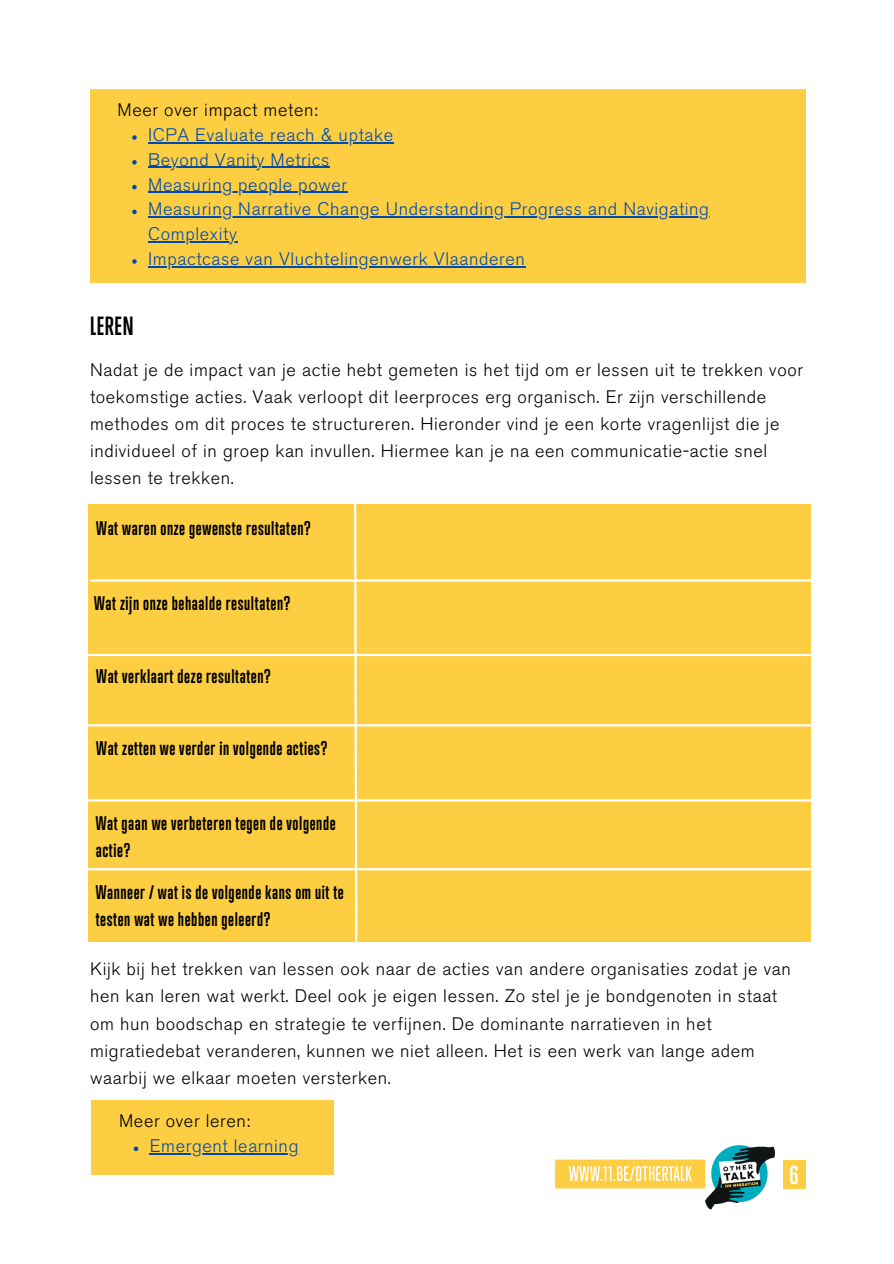
<style>
.page{position:relative;width:894px;height:1264px;background:#fff}
.page>*{position:absolute;margin:0;border:0;box-sizing:border-box;transform-origin:0 0}
.t1{font:700 24px "Trump Gothic West";letter-spacing:.035em;color:#000}
.t2{font:700 23.85px "Trump Gothic West";color:#fff}
.t3{font:300 18px/27px "Akzidenz Grotesk BE";letter-spacing:.035em;color:#000}
.t4{font:700 18px/27px "Trump Gothic West";letter-spacing:.035em;color:#000}
.t5{font:300 18px/24.8px "Akzidenz Grotesk BE";letter-spacing:.035em;color:#004aad}
</style>
<div class="page">
<div style="left:782px;top:1160px;width:23px;height:28px;background:#fdce42"></div>
<div style="left:90px;top:89px;width:715px;height:194px;background:#fdce42"></div>
<svg style="left:132px;top:135px;width:5px;height:5px"></svg>
<hr style="left:148px;top:142px;width:246px;height:1px;background:#004aad">
<svg style="left:132px;top:160px;width:5px;height:5px"></svg>
<hr style="left:148px;top:167px;width:182px;height:1px;background:#004aad">
<svg style="left:132px;top:185px;width:5px;height:4px"></svg>
<hr style="left:148px;top:192px;width:199px;height:1px;background:#004aad">
<svg style="left:132px;top:210px;width:5px;height:4px"></svg>
<hr style="left:148px;top:216px;width:561px;height:1px;background:#004aad">
<hr style="left:148px;top:241px;width:89px;height:1px;background:#004aad">
<svg style="left:132px;top:259px;width:5px;height:5px"></svg>
<hr style="left:148px;top:266px;width:377px;height:1px;background:#004aad">
<img style="left:555px;top:1145px;width:221px;height:65px">
<div style="left:88px;top:505px;width:722px;height:436px;background:#fdce42"></div>
<svg style="left:353px;top:504px;width:5px;height:438px"></svg>
<hr style="left:91px;top:579px;width:724px;height:2px;background:#fff">
<hr style="left:87px;top:654px;width:724px;height:2px;background:#fff">
<hr style="left:86px;top:724px;width:724px;height:2px;background:#fff">
<hr style="left:86px;top:799px;width:724px;height:2px;background:#fff">
<hr style="left:85px;top:868px;width:724px;height:2px;background:#fff">
<div style="left:91px;top:1100px;width:243px;height:74px;background:#fdce42"></div>
<svg style="left:134px;top:1146px;width:4px;height:4px"></svg>
<hr style="left:150px;top:1153px;width:149px;height:1px;background:#004aad">
<p class="t3" style="left:117px;top:99px;width:202px">Meer over impact meten:</p>
<p class="t5" style="left:148px;top:124px;width:246px">ICPA Evaluate reach &amp; uptake</p>
<p class="t5" style="left:148px;top:149px;width:183px">Beyond Vanity Metrics</p>
<p class="t5" style="left:148px;top:174px;width:200px">Measuring people power</p>
<p class="t5" style="left:148px;top:199px;width:562px">Measuring Narrative Change Understanding Progress and Navigating<br>Complexity</p>
<p class="t5" style="left:148px;top:248px;width:378px">Impactcase van Vluchtelingenwerk Vlaanderen</p>
<p class="t1" style="left:90px;top:316px;width:45px">LEREN</p>
<p class="t3" style="left:90px;top:358px;width:714px">Nadat je de impact van je actie hebt gemeten is het tijd om er lessen uit te trekken voor toekomstige acties. Vaak verloopt dit leerproces erg organisch. Er zijn verschillende methodes om dit proces te structureren. Hieronder vind je een korte vragenlijst die je individueel of in groep kan invullen. Hiermee kan je na een communicatie-actie snel lessen te trekken.</p>
<p class="t4" style="left:96px;top:516px;width:216px">Wat waren onze gewenste resultaten?</p>
<p class="t4" style="left:94px;top:591px;width:198px">Wat zijn onze behaalde resultaten?</p>
<p class="t4" style="left:96px;top:664px;width:176px">Wat verklaart deze resultaten?</p>
<p class="t4" style="left:96px;top:736px;width:232px">Wat zetten we verder in volgende acties?</p>
<p class="t4" style="left:96px;top:811px;width:241px">Wat gaan we verbeteren tegen de volgende actie?</p>
<p class="t4" style="left:96px;top:879px;width:249px">Wanneer / wat is de volgende kans om uit te testen wat we hebben geleerd?</p>
<p class="t3" style="left:90px;top:957px;width:702px">Kijk bij het trekken van lessen ook naar de acties van andere organisaties zodat je van hen kan leren wat werkt. Deel ook je eigen lessen. Zo stel je je bondgenoten in staat om hun boodschap en strategie te verfijnen. De dominante narratieven in het migratiedebat veranderen, kunnen we niet alleen. Het is een werk van lange adem waarbij we elkaar moeten versterken.</p>
<p class="t3" style="left:89px;top:882px;width:302px">waarbij we elkaar moeten vers erken.</p>
<p class="t3" style="left:119px;top:1109px;width:133px">Meer over leren:</p>
<p class="t5" style="left:150px;top:1135px;width:150px">Emergent learning</p>
<p class="t2" style="left:789px;top:1165px;width:11px">6</p>
</div>
